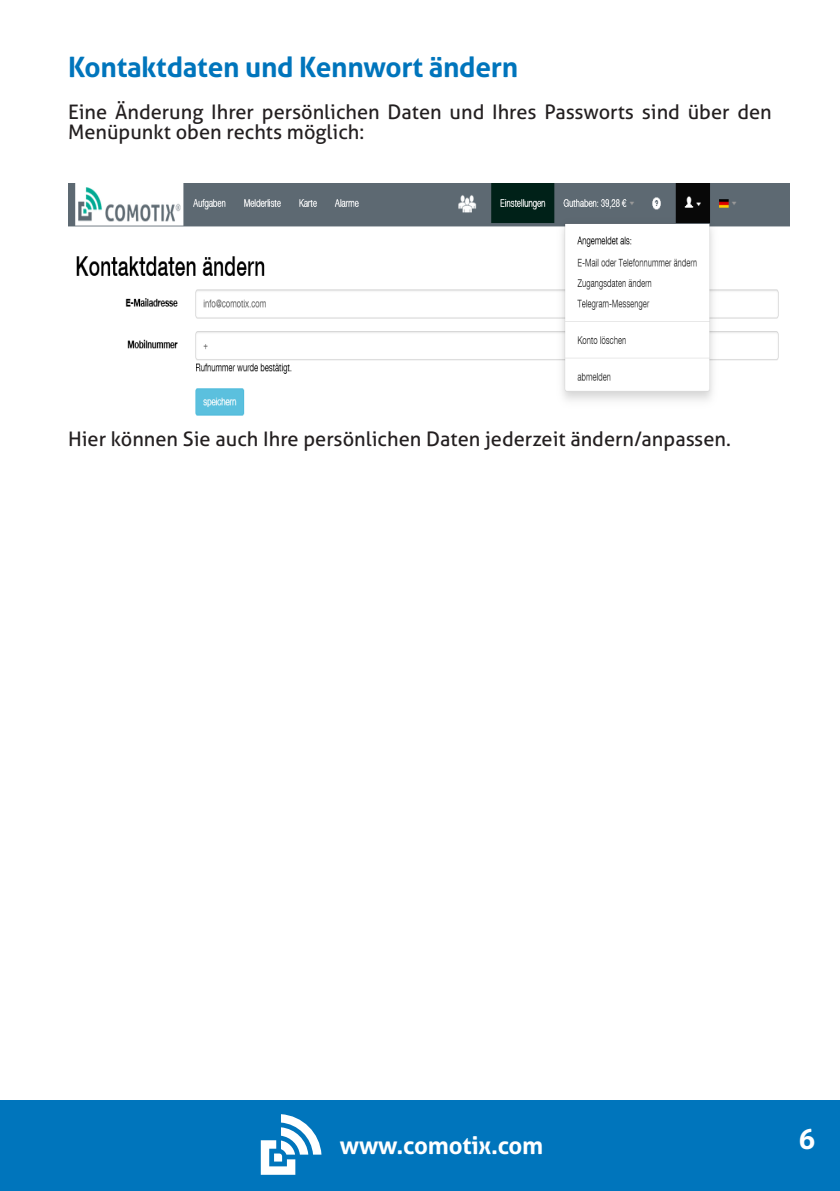
<style>
.page{position:relative;width:840px;height:1191px;background:#fff}
.page>*{position:absolute;margin:0;border:0;box-sizing:border-box;transform-origin:0 0}
.Brotschrift{font:700 28px "Aller";letter-spacing:-.01em;color:#0075bc}
.t1{font:700 28px "Aller";color:#fff}
.Head_1{font:700 24px "Aller";letter-spacing:-.01em;color:#fff}
.Brotschrift-2{font:20px/20px "Aller";color:#231f20}
</style>
<div class="page">
<div style="left:0;top:1100px;width:839px;height:91px;background:#0075bc"></div>
<svg style="left:261px;top:1114px;width:60px;height:60px"></svg>
<img style="left:68px;top:183px;width:721px;height:233px">
<p class="Brotschrift" style="left:68px;top:50px;width:451px">Kontaktdaten und Kennwort ändern</p>
<p class="Brotschrift-2" style="left:68px;top:102px;width:704px">Eine Änderung Ihrer persönlichen Daten und Ihres Passworts sind über den<br>Menüpunkt oben rechts möglich:</p>
<p class="Brotschrift-2" style="left:68px;top:428px;width:664px">Hier können Sie auch Ihre persönlichen Daten jederzeit ändern/anpassen.</p>
<p class="Head_1" style="left:340px;top:1131px;width:205px">www.comotix.com</p>
<p class="t1" style="left:798px;top:1122px;width:18px">6</p>
</div>
